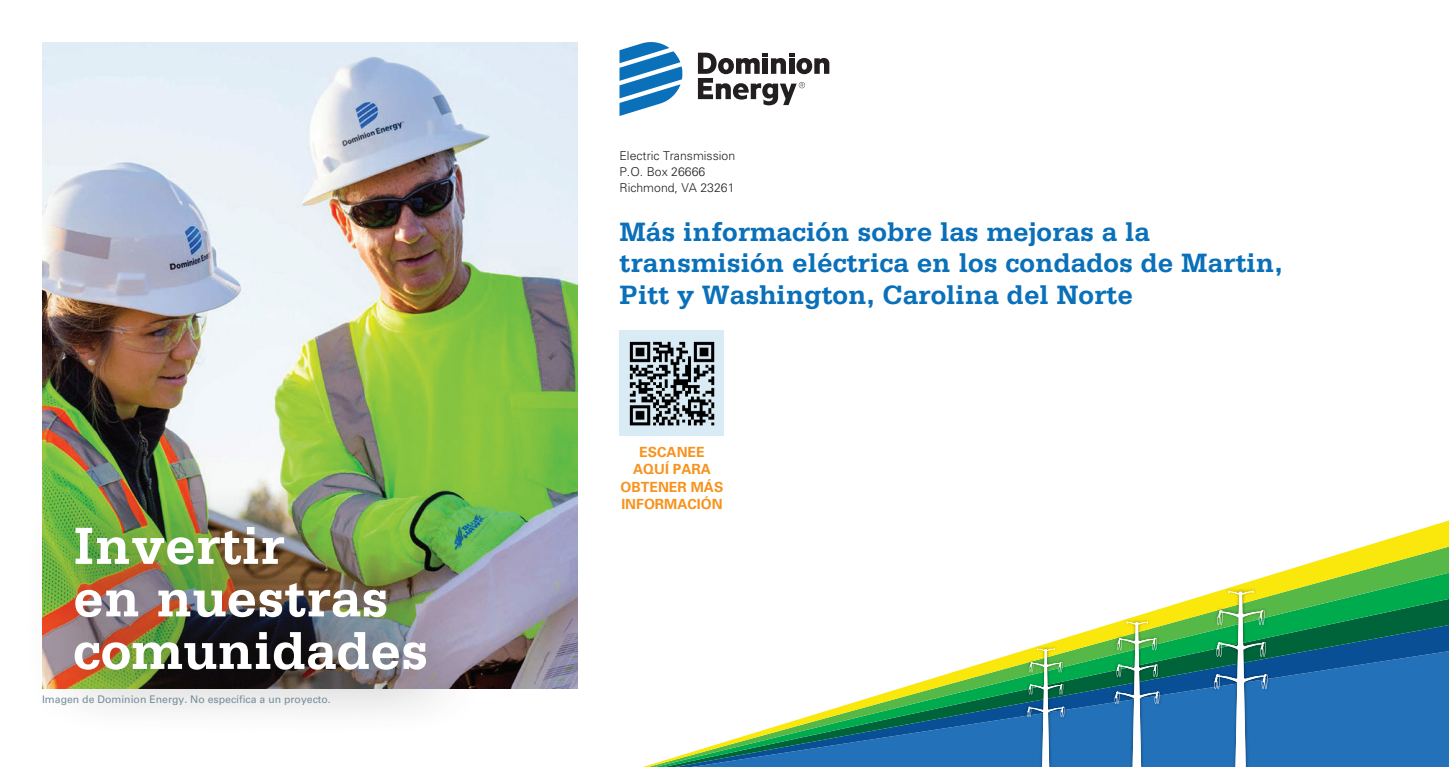
<style>
.page{position:relative;width:1449px;height:767px;background:#fff}
.page>*{position:absolute;margin:0;border:0;box-sizing:border-box;transform-origin:0 0}
.t1{font:700 55.12px/52.5px "Serifa Std";color:#fff}
.t2{font:700 28px/31.5px "Serifa Std";color:#0970b9}
.t3{font:700 14px/17.5px "Univers LT Pro 65";color:#f7931d;text-align:center}
.t4{font:300 12.25px "Univers LT Pro 45";color:#231f20}
.t5{font:10.5px "Univers LT Pro 55 Roman";color:#758c99}
</style>
<div class="page">
<svg style="left:619px;top:42px;width:64px;height:74px"></svg>
<svg style="left:698px;top:53px;width:131px;height:52px"></svg>
<svg style="left:646px;top:520px;width:803px;height:246px"></svg>
<img style="left:1209px;top:585px;width:63px;height:181px">
<svg style="left:1214px;top:590px;width:53px;height:176px;background:#549894"></svg>
<img style="left:1110px;top:616px;width:54px;height:150px">
<svg style="left:1115px;top:621px;width:44px;height:145px;background:#559893"></svg>
<img style="left:1022px;top:643px;width:47px;height:123px">
<svg style="left:1027px;top:648px;width:37px;height:118px;background:#569892"></svg>
<img style="left:42px;top:42px;width:536px;height:646px">
<div style="left:24px;top:480px;width:462px;height:254px;background:#231f20;opacity:.79"></div>
<div style="left:620px;top:331px;width:104px;height:105px;background:#d9ebf5"></div>
<img style="left:629px;top:341px;width:86px;height:85px">
<p class="t1" style="left:73px;top:519px;width:357px">Invertir<br>en nuestras comunidades</p>
<p class="t5" style="left:42px;top:691px;width:290px">Imagen de Dominion Energy. No específica a un proyecto.</p>
<p class="t4" style="left:620px;top:148px;width:117px">Electric Transmission</p>
<p class="t4" style="left:620px;top:163px;width:87px">P.O. Box 26666</p>
<p class="t4" style="left:620px;top:179px;width:117px">Richmond, VA 23261</p>
<p class="t2" style="left:620px;top:216px;width:664px">Más información sobre las mejoras a la transmisión eléctrica en los condados de Martin,<br>Pitt y Washington, Carolina del Norte</p>
<p class="t3" style="left:621px;top:442px;width:104px">ESCANEE<br>AQUÍ PARA<br>OBTENER MÁS<br>INFORMACIÓN</p>
</div>
